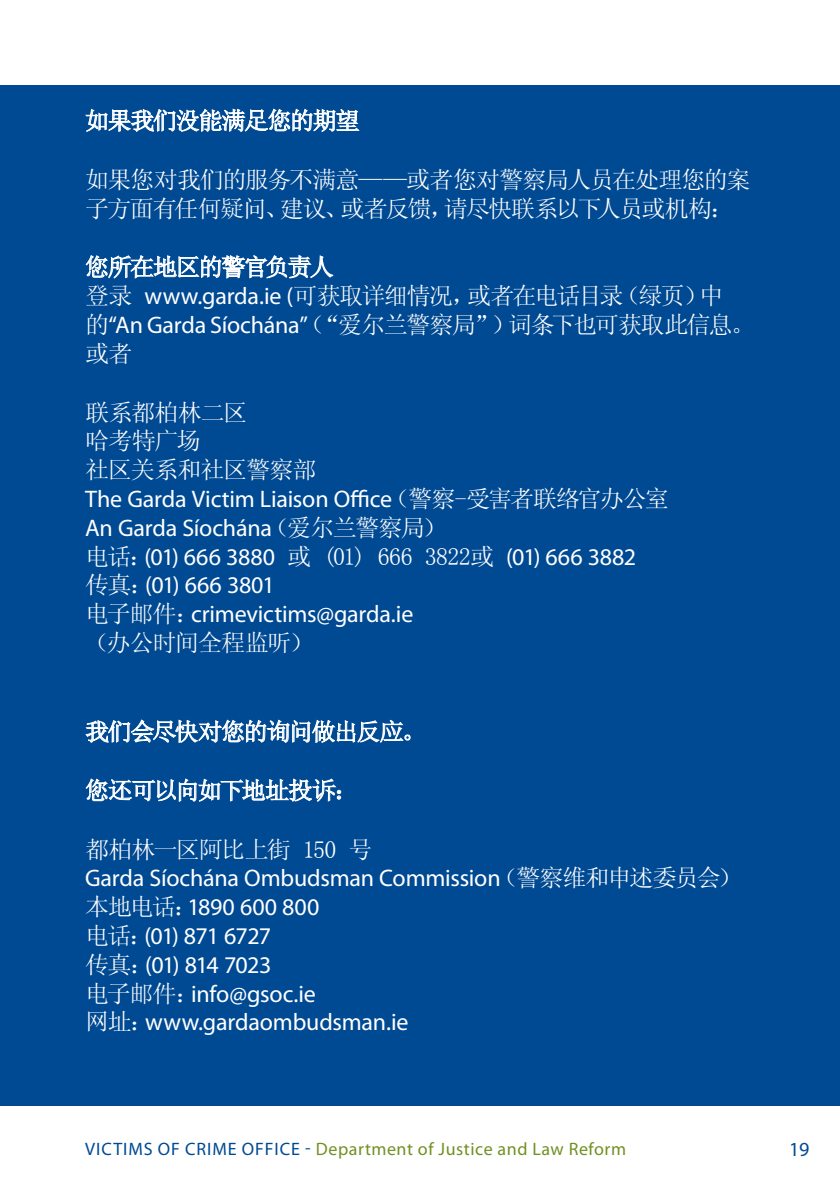
<style>
.page{position:relative;width:840px;height:1191px;background:#fff}
.page>*{position:absolute;margin:0;border:0;box-sizing:border-box;transform-origin:0 0}
.t1{font:24px/28.8px "Myriad Pro";letter-spacing:-.01em;color:#fff}
.t2{font:24px/28.8px "Sim Sun";letter-spacing:-.055em;color:#fff}
.t3{font:20px "Myriad Pro";color:#004a93}
.t4{font:18px "Myriad Pro";letter-spacing:.03em;color:#719022}
.t5{font:18px "Myriad Pro";color:#004a93}
.s1{font-family:"Myriad Pro"}
.s2{font-family:"Sim Sun"}
.s3{color:#004a93}
</style>
<div class="page">
<div style="left:0;top:85px;width:839px;height:1021px;background:#004a93"></div>
<svg style="left:85px;top:108px;width:275px;height:24px"></svg>
<svg style="left:85px;top:255px;width:248px;height:24px"></svg>
<svg style="left:85px;top:719px;width:326px;height:24px"></svg>
<svg style="left:85px;top:778px;width:256px;height:24px"></svg>
<p class="t2" style="left:85px;top:106px;width:276px">如果我们没能满足您的期望</p>
<p class="t2" style="left:85px;top:165px;width:666px">如果您对我们的服务不满意——或者您对警察局人员在处理您的案子方面有任何疑问、建议、或者反馈，请尽快联系以下人员或机构：</p>
<p class="t2" style="left:85px;top:252px;width:670px">您所在地区的警官负责人<br>登录 <span class="s1">www.garda.ie (</span>可获取详细情况，或者在电话目录（绿页）中的<span class="s1">“An Garda Síochána”</span>（“爱尔兰警察局”）词条下也可获取此信息。或者</p>
<p class="t2" style="left:85px;top:397px;width:233px">联系都柏林二区<br>哈考特广场<br>社区关系和社区警察部</p>
<p class="t1" style="left:85px;top:484px;width:585px">The Garda Victim Liaison Office<span class="s2">（警察-受害者联络官办公室</span>An Garda Síochána<span class="s2">（爱尔兰警察局）<br>电话：</span>(01) 666 3880 <span class="s2">或 (01) 666 3822或</span> (01) 666 3882<br><span class="s2">传真：</span>(01) 666 3801<br><span class="s2">电子邮件：</span>crimevictims@garda.ie</p>
<p class="t2" style="left:85px;top:628px;width:229px">（办公时间全程监听）</p>
<p class="t2" style="left:85px;top:717px;width:342px">我们会尽快对您的询问做出反应。</p>
<p class="t2" style="left:85px;top:775px;width:274px">您还可以向如下地址投诉：</p>
<p class="t2" style="left:85px;top:834px;width:289px">都柏林一区阿比上街 150 号</p>
<p class="t1" style="left:85px;top:863px;width:657px">Garda Síochána Ombudsman Commission<span class="s2">（警察维和申述委员会）本地电话：</span>1890 600 800<br><span class="s2">电话：</span>(01) 871 6727<br><span class="s2">传真：</span>(01) 814 7023<br><span class="s2">电子邮件：</span>info@gsoc.ie<br><span class="s2">网址：</span>www.gardaombudsman.ie</p>
<p class="t5" style="left:85px;top:1138px;width:21px">Victims</p>
<p class="t5" style="left:158px;top:1138px;width:50px">of Crime</p>
<p class="t5" style="left:242px;top:1138px;width:23px">Office</p>
<p class="t4" style="left:305px;top:1138px;width:322px"><span class="s3">-</span> Department of Justice and Law Reform</p>
<p class="t3" style="left:788px;top:1136px;width:22px">19</p>
</div>
